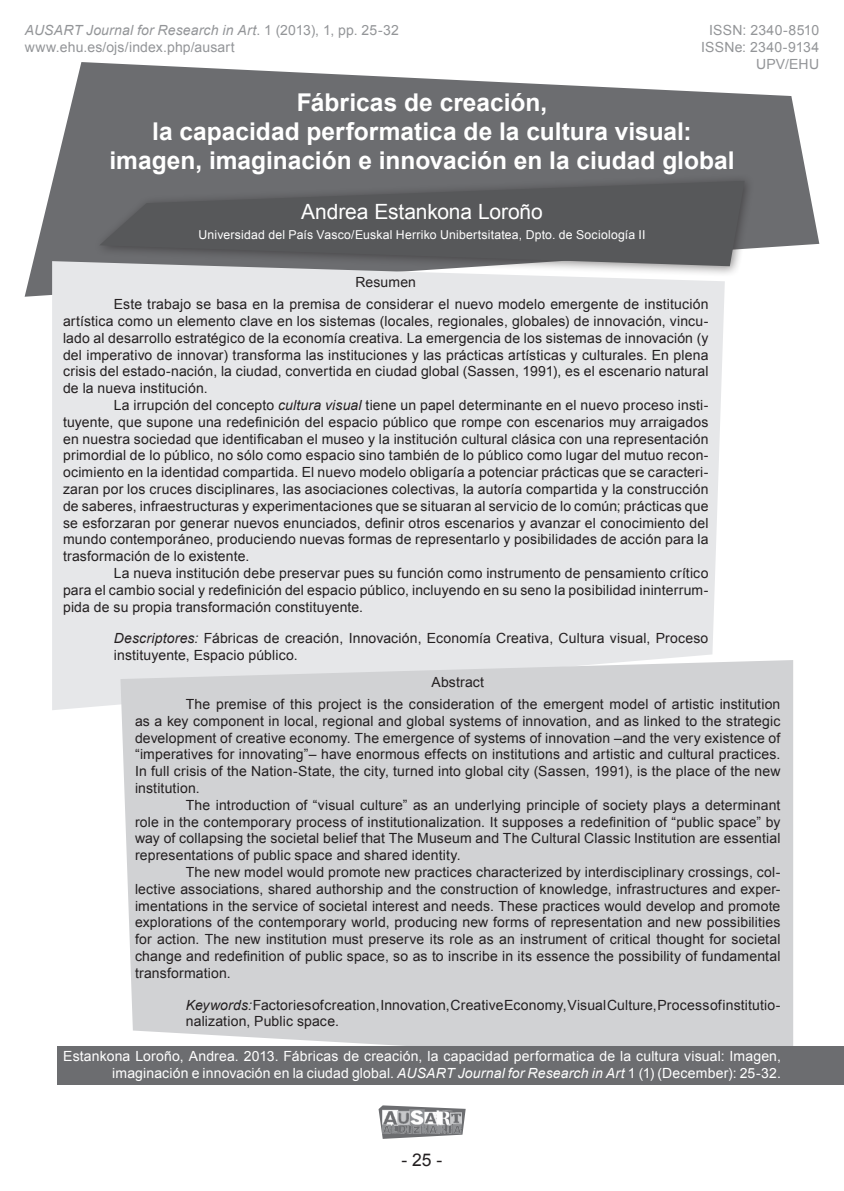
<style>
.page{position:relative;width:844px;height:1191px;background:#fff}
.page>*{position:absolute;margin:0;border:0;box-sizing:border-box;transform-origin:0 0}
.Titulo_01{font:700 24.5px/29.4px "Arial";color:#fff;text-align:center}
.Autor{font:21px "Arial";letter-spacing:-.005em;color:#fff}
.t1{font:17.5px "Arial";color:#231f20}
.Abstract{font:14px/16.8px "Arial";letter-spacing:.01em;color:#231f20;text-align:justify}
.Keywords{font:14px/16.8px "Arial";letter-spacing:.01em;color:#231f20}
.Referencias_Chicago{font:14px/16.8px "Arial";letter-spacing:.01em;color:#fff;text-align:right}
.Info_superior_izq{font:italic 14px "Arial";letter-spacing:.015em;color:#939598}
.Info_sup_dch{font:14px "Arial";letter-spacing:.015em;color:#939598}
.Info_superior_izq-2{font:14px "Arial";letter-spacing:.01em;color:#939598}
.Titulo_Abstract{font:14px "Arial";letter-spacing:.01em;color:#231f20}
.Afiliacion{font:12.25px "Arial";letter-spacing:.015em;color:#fff}
.s1{font-style:normal}
.s2{font-style:italic}
</style>
<div class="page">
<hr style="left:0;top:1105px;width:1px;height:33px;background:#939598">
<svg style="left:25px;top:62px;width:794px;height:235px;fill:#6c6d70"></svg>
<svg style="left:378px;top:1105px;width:87px;height:33px"></svg>
<img style="left:382px;top:1109px;width:79px;height:25px">
<div style="left:93px;top:174px;width:662px;height:103px;background:#231f20;opacity:.5"></div>
<svg style="left:99px;top:181px;width:645px;height:85px;fill:#57585a"></svg>
<div style="left:52px;top:261px;width:672px;height:449px;background:#e6e7e9"></div>
<div style="left:120px;top:660px;width:673px;height:386px;background:#d1d2d4"></div>
<div style="left:57px;top:1046px;width:786px;height:39px;background:#6c6d70"></div>
<p class="Info_superior_izq" style="left:25px;top:21px;width:375px">AUSART Journal for Research in Art<span class="s1">. 1 (2013), 1, pp. 25-32</span></p>
<p class="Info_superior_izq-2" style="left:25px;top:38px;width:211px">www.ehu.es/ojs/index.php/ausart</p>
<p class="Info_sup_dch" style="left:709px;top:21px;width:111px">ISSN: 2340-8510</p>
<p class="Info_sup_dch" style="left:700px;top:38px;width:119px">ISSNe: 2340-9134</p>
<p class="Info_sup_dch" style="left:755px;top:55px;width:65px">UPV/EHU</p>
<p class="Titulo_01" style="left:109px;top:88px;width:626px">Fábricas de creación,<br>la capacidad performatica de la cultura visual: imagen, imaginación e innovación en la ciudad global</p>
<p class="Autor" style="left:301px;top:198px;width:243px">Andrea Estankona Loroño</p>
<p class="Afiliacion" style="left:198px;top:227px;width:448px">Universidad del País Vasco/Euskal Herriko Unibertsitatea, Dpto. de Sociología II</p>
<p class="Titulo_Abstract" style="left:355px;top:273px;width:62px">Resumen</p>
<p class="Abstract" style="left:63px;top:296px;width:646px;text-indent:51px">Este trabajo se basa en la premisa de considerar el nuevo modelo emergente de institución artística como un elemento clave en los sistemas (locales, regionales, globales) de innovación, vincu&shy;lado al desarrollo estratégico de la economía creativa. La emergencia de los sistemas de innovación (y del imperativo de innovar) transforma las instituciones y las prácticas artísticas y culturales. En plena crisis del estado-nación, la ciudad, convertida en ciudad global (Sassen, 1991), es el escenario natural de la nueva institución.</p>
<p class="Abstract" style="left:63px;top:397px;width:646px;text-indent:51px">La irrupción del concepto <span class="s2">cultura visual</span> tiene un papel determinante en el nuevo proceso insti&shy;tuyente, que supone una redefinición del espacio público que rompe con escenarios muy arraigados en nuestra sociedad que identificaban el museo y la institución cultural clásica con una representación primordial de lo público, no sólo como espacio sino también de lo público como lugar del mutuo recon&shy;ocimiento en la identidad compartida. El nuevo modelo obligaría a potenciar prácticas que se caracteri&shy;zaran por los cruces disciplinares, las asociaciones colectivas, la autoría compartida y la construcción de saberes, infraestructuras y experimentaciones que se situaran al servicio de lo común; prácticas que se esforzaran por generar nuevos enunciados, definir otros escenarios y avanzar el conocimiento del mundo contemporáneo, produciendo nuevas formas de representarlo y posibilidades de acción para la trasformación de lo existente.</p>
<p class="Abstract" style="left:63px;top:565px;width:646px;text-indent:51px">La nueva institución debe preservar pues su función como instrumento de pensamiento crítico para el cambio social y redefinición del espacio público, incluyendo en su seno la posibilidad ininterrum&shy;pida de su propia transformación constituyente.</p>
<p class="Keywords" style="left:114px;top:630px;width:596px"><span class="s2">Descriptores:</span> Fábricas de creación, Innovación, Economía Creativa, Cultura visual, Proceso instituyente, Espacio público.</p>
<p class="Titulo_Abstract" style="left:431px;top:673px;width:54px">Abstract</p>
<p class="Abstract" style="left:135px;top:695px;width:646px;text-indent:51px">The premise of this project is the consideration of the emergent model of artistic institution as a key component in local, regional and global systems of innovation, and as linked to the strategic development of creative economy. The emergence of systems of innovation –and the very existence of “imperatives for innovating”– have enormous effects on institutions and artistic and cultural practices.<br>In full crisis of the Nation-State, the city, turned into global city (Sassen, 1991), is the place of the new institution.</p>
<p class="Abstract" style="left:135px;top:796px;width:646px;text-indent:51px">The introduction of “visual culture” as an underlying principle of society plays a determinant role in the contemporary process of institutionalization. It supposes a redefinition of “public space” by way of collapsing the societal belief that The Museum and The Cultural Classic Institution are essential representations of public space and shared identity.</p>
<p class="Abstract" style="left:135px;top:863px;width:646px;text-indent:51px">The new model would promote new practices characterized by interdisciplinary crossings, col&shy;lective associations, shared authorship and the construction of knowledge, infrastructures and exper&shy;imentations in the service of societal interest and needs. These practices would develop and promote explorations of the contemporary world, producing new forms of representation and new possibilities for action. The new institution must preserve its role as an instrument of critical thought for societal change and redefinition of public space, so as to inscribe in its essence the possibility of fundamental transformation.</p>
<p class="Keywords" style="left:186px;top:996px;width:596px"><span class="s2">Keywords:</span> Factories of creation, Innovation, Creative Economy, Visual Culture, Process of institutio&shy;nalization, Public space.</p>
<p class="Referencias_Chicago" style="left:63px;top:1047px;width:719px">Estankona Loroño, Andrea. 2013. Fábricas de creación, la capacidad performatica de la cultura visual: Imagen, imaginación e innovación en la ciudad global. <span class="s2">AUSART Journal for Research in Art</span> 1 (1) (December): 25-32.</p>
<p class="t1" style="left:401px;top:1148px;width:42px">- 25 -</p>
</div>
